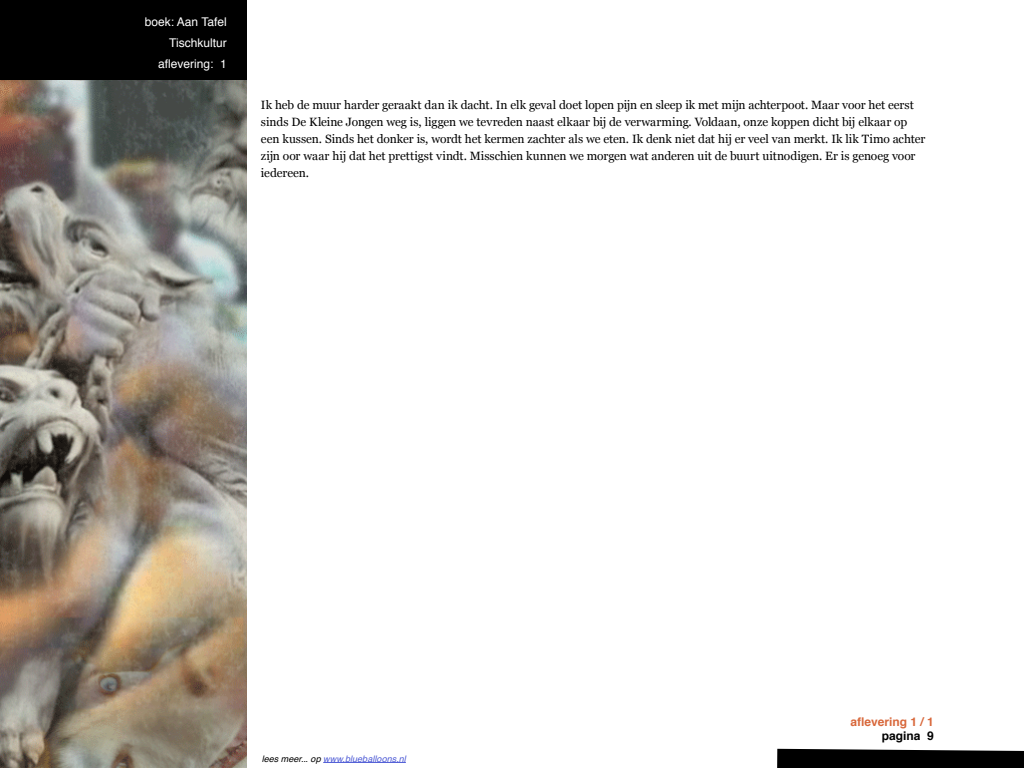
<style>
.page{position:relative;width:1024px;height:768px;background:#fff}
.page>*{position:absolute;margin:0;border:0;box-sizing:border-box;transform-origin:0 0}
.t1{font:12px/17px "Georgia";letter-spacing:-.01em;color:#000}
.t2{font:12px "Helvetica";color:#fff}
.t3{font:700 12px "Helvetica";color:#d8673a}
.t4{font:700 12px "Helvetica";color:#000}
.t5{font:italic 9px "Helvetica";letter-spacing:.005em;color:#4f5cd6}
.s1{color:#000}
</style>
<div class="page">
<svg style="left:777px;top:749px;width:247px;height:19px;background:#0c0c0c"></svg>
<hr style="left:323px;top:762px;width:83px;height:1px;background:#4f5cd6">
<img style="left:0;top:80px;width:247px;height:688px">
<div style="left:0;top:0;width:247px;height:80px;background:#000"></div>
<p class="t2" style="left:145px;top:13px;width:83px">boek: Aan Tafel</p>
<p class="t2" style="left:187px;top:34px;width:37px">Honge</p>
<p class="t2" style="left:158px;top:55px;width:70px">aflevering: 1</p>
<p class="t2" style="left:169px;top:34px;width:59px">Tischkultur</p>
<p class="t1" style="left:261px;top:96px;width:666px">Ik heb de muur harder geraakt dan ik dacht. In elk geval doet lopen pijn en sleep ik met mijn achterpoot. Maar voor het eerst sinds De Kleine Jongen weg is, liggen we tevreden naast elkaar bij de verwarming. Voldaan, onze koppen dicht bij elkaar op een kussen. Sinds het donker is, wordt het kermen zachter als we eten. Ik denk niet dat hij er veel van merkt. Ik lik Timo achter zijn oor waar hij dat het prettigst vindt. Misschien kunnen we morgen wat anderen uit de buurt uitnodigen. Er is genoeg voor iedereen.</p>
<p class="t5" style="left:262px;top:752px;width:146px"><span class="s1">lees meer... op</span> www.blueballoons.nl</p>
<p class="t3" style="left:851px;top:712px;width:85px">aflevering 1 / 1</p>
<p class="t4" style="left:882px;top:726px;width:54px">pagina 9</p>
</div>
